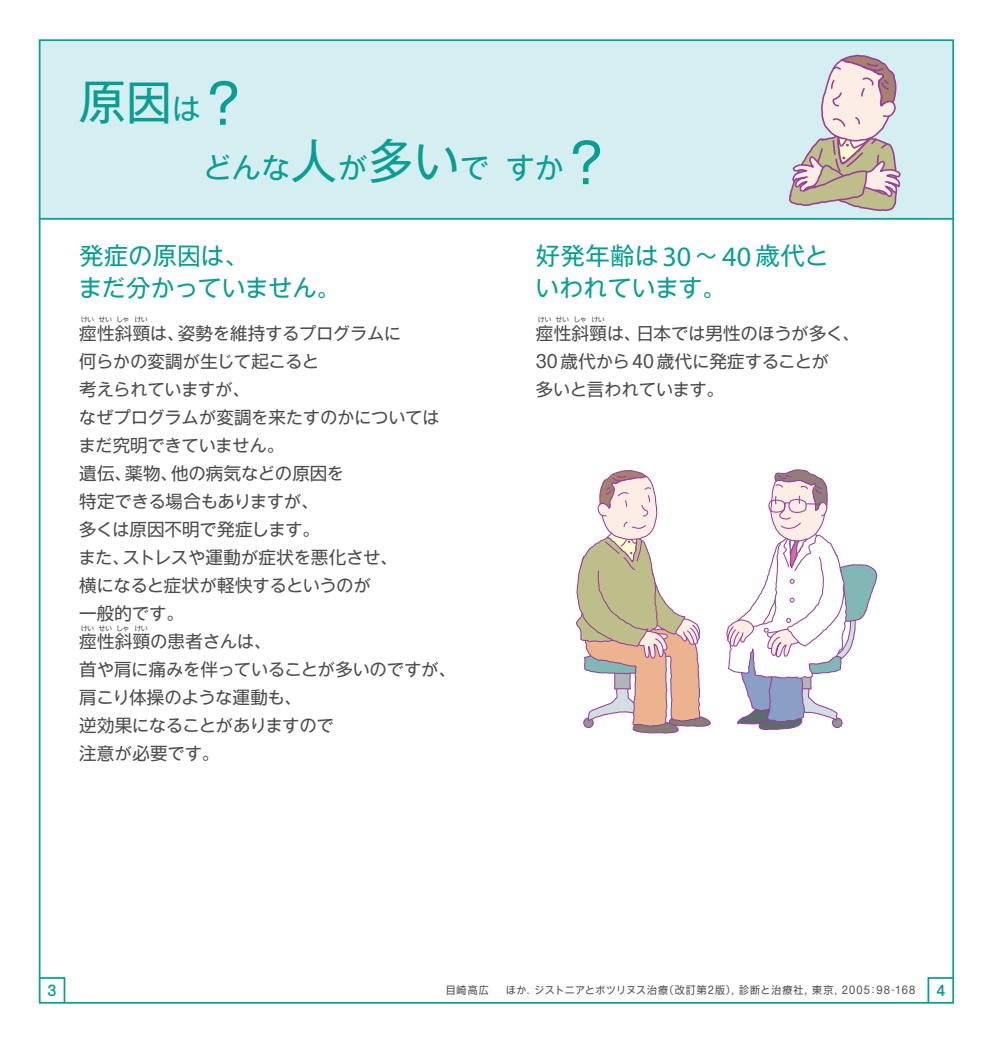
<style>
.page{position:relative;width:993px;height:1042px;background:#fff}
.page>*{position:absolute;margin:0;border:0;box-sizing:border-box;transform-origin:0 0}
.t1{font:47.25px "Gothic MB101 Pro";color:#0a9e92}
.t2{font:29.75px "Ntoday Std Regular KS";letter-spacing:-.015em;color:#0a9e92}
.t3{font:24.5px "Gothic MB101 Pro";letter-spacing:.01em;color:#0a9e92}
.t4{font:24.5px "Ntoday Std Regular KS";letter-spacing:-.04em;color:#0a9e92}
.t5{font:17.5px/28px "Ntoday Std Regular KS";letter-spacing:-.035em;color:#4b4c4d}
.t6{font:17.5px/28px "Shin Go Pro";letter-spacing:.015em;color:#4b4c4d}
.t7{font:14px "Ntoday Std Medium KS";color:#0a9e92}
.t8{font:10.5px "Ntoday Std Regular KS";letter-spacing:.04em;color:#4b4c4d;scale:.95 1}
.t9{font:10.5px "Shin Go Pro";color:#4b4c4d;scale:.95 1}
.t10{font:7px "Ntoday Std Regular KS";letter-spacing:-.07em;color:#4b4c4d}
.s1{font-family:"Ntoday Std Regular KS";font-size:29.75px}
.s2{font-size:54.25px}
.s3{font-family:"Gothic MB101 Pro";font-size:47.25px}
.s4{font-size:47.25px}
.s5{font-family:"Gothic MB101 Pro";font-size:54.25px}
.s6{font-family:"Ntoday Std Regular KS"}
.s7{font-family:"Gothic MB101 Pro"}
.s8{font-family:"Shin Go Pro"}
.s9{font-family:"Myriad Pro";font-size:28.18px}
</style>
<div class="page">
<svg style="left:38px;top:976px;width:28px;height:28px"></svg>
<svg style="left:926px;top:976px;width:28px;height:28px"></svg>
<div style="left:40px;top:40px;width:912px;height:179px;background:#d5eef1"></div>
<hr style="left:40px;top:218px;width:912px;height:2px;background:#0a9e92">
<svg style="left:726px;top:469px;width:151px;height:261px"></svg>
<svg style="left:576px;top:470px;width:135px;height:264px"></svg>
<svg style="left:787px;top:54px;width:114px;height:166px"></svg>
<h1 class="t1" style="left:79px;top:62px;width:173px">原因<span class="s1">は</span><span class="s2">？</span></h1>
<h2 class="t2" style="left:202px;top:146px;width:412px">どんな<span class="s3">人</span>が<span class="s3">多</span><span class="s4">い</span>ですか<span class="s5">？</span></h2>
<h3 class="t3" style="left:79px;top:235px;width:171px">発症<span class="s6">の</span>原因<span class="s6">は</span>、</h3>
<h3 class="t4" style="left:78px;top:270px;width:264px">まだ<span class="s7">分</span>かっていません<span class="s7">。</span></h3>
<p class="t5" style="left:78px;top:317px;width:362px"><span class="s8">痙性斜頸</span>は<span class="s8">、姿勢</span>を<span class="s8">維持</span>するプログラムに<br><span class="s8">何</span>らかの<span class="s8">変調</span>が<span class="s8">生</span>じて<span class="s8">起</span>こると<br><span class="s8">考</span>えられていますが<span class="s8">、<br></span>なぜプログラムが<span class="s8">変調</span>を<span class="s8">来</span>たすのかについてはまだ<span class="s8">究明</span>できていません<span class="s8">。</span></p>
<p class="t6" style="left:79px;top:457px;width:266px">遺伝、薬物、他<span class="s6">の</span>病気<span class="s6">などの</span>原因<span class="s6">を</span></p>
<p class="t5" style="left:79px;top:485px;width:241px"><span class="s8">特定</span>できる<span class="s8">場合</span>もありますが<span class="s8">、</span></p>
<p class="t6" style="left:79px;top:513px;width:242px">多<span class="s6">くは</span>原因不明<span class="s6">で</span>発症<span class="s6">します</span>。</p>
<p class="t5" style="left:78px;top:541px;width:321px">また<span class="s8">、</span>ストレスや<span class="s8">運動</span>が<span class="s8">症状</span>を<span class="s8">悪化</span>させ<span class="s8">、横</span>になると<span class="s8">症状</span>が<span class="s8">軽快</span>するというのが</p>
<p class="t6" style="left:79px;top:597px;width:194px">一般的<span class="s6">です</span>。<br>痙性斜頸<span class="s6">の</span>患者<span class="s6">さんは</span>、</p>
<p class="t5" style="left:79px;top:653px;width:378px"><span class="s8">首</span>や<span class="s8">肩</span>に<span class="s8">痛</span>みを<span class="s8">伴</span>っていることが<span class="s8">多</span>いのですが<span class="s8">、肩</span>こり<span class="s8">体操</span>のような<span class="s8">運動</span>も<span class="s8">、<br>逆効果</span>になることがありますので</p>
<p class="t6" style="left:79px;top:737px;width:142px">注意<span class="s6">が</span>必要<span class="s6">です</span>。</p>
<p class="t10" style="left:81px;top:315px;width:69px">けい せい しゃ けい</p>
<p class="t10" style="left:81px;top:623px;width:69px">けい せい しゃ けい</p>
<h3 class="t3" style="left:535px;top:235px;width:294px">好発年齢<span class="s6">は</span><span class="s9">30</span>～<span class="s9">40</span>歳代<span class="s6">と</span></h3>
<h3 class="t4" style="left:535px;top:270px;width:193px">いわれています<span class="s7">。</span></h3>
<p class="t6" style="left:536px;top:317px;width:325px">痙性斜頸<span class="s6">は</span>、日本<span class="s6">では</span>男性<span class="s6">のほうが</span>多<span class="s6">く</span>、</p>
<p class="t5" style="left:535px;top:345px;width:294px">30 <span class="s8">歳代</span>から40 <span class="s8">歳代</span>に<span class="s8">発症</span>することが<span class="s8">多</span>いと<span class="s8">言</span>われています<span class="s8">。</span></p>
<p class="t10" style="left:537px;top:315px;width:69px">けい せい しゃ けい</p>
<p class="t7" style="left:48px;top:980px;width:10px">3</p>
<p class="t7" style="left:936px;top:980px;width:10px">4</p>
<p class="t9" style="left:445px;top:981px;width:47px">目崎高広</p>
<p class="t8" style="left:506px;top:982px;width:432px">ほか. ジストニアとボツリヌス<span class="s8">治療（改訂第</span>2<span class="s8">版）</span>, <span class="s8">診断</span>と<span class="s8">治療社</span>, <span class="s8">東京</span>, 2005<span class="s8">：</span>98-168</p>
</div>
